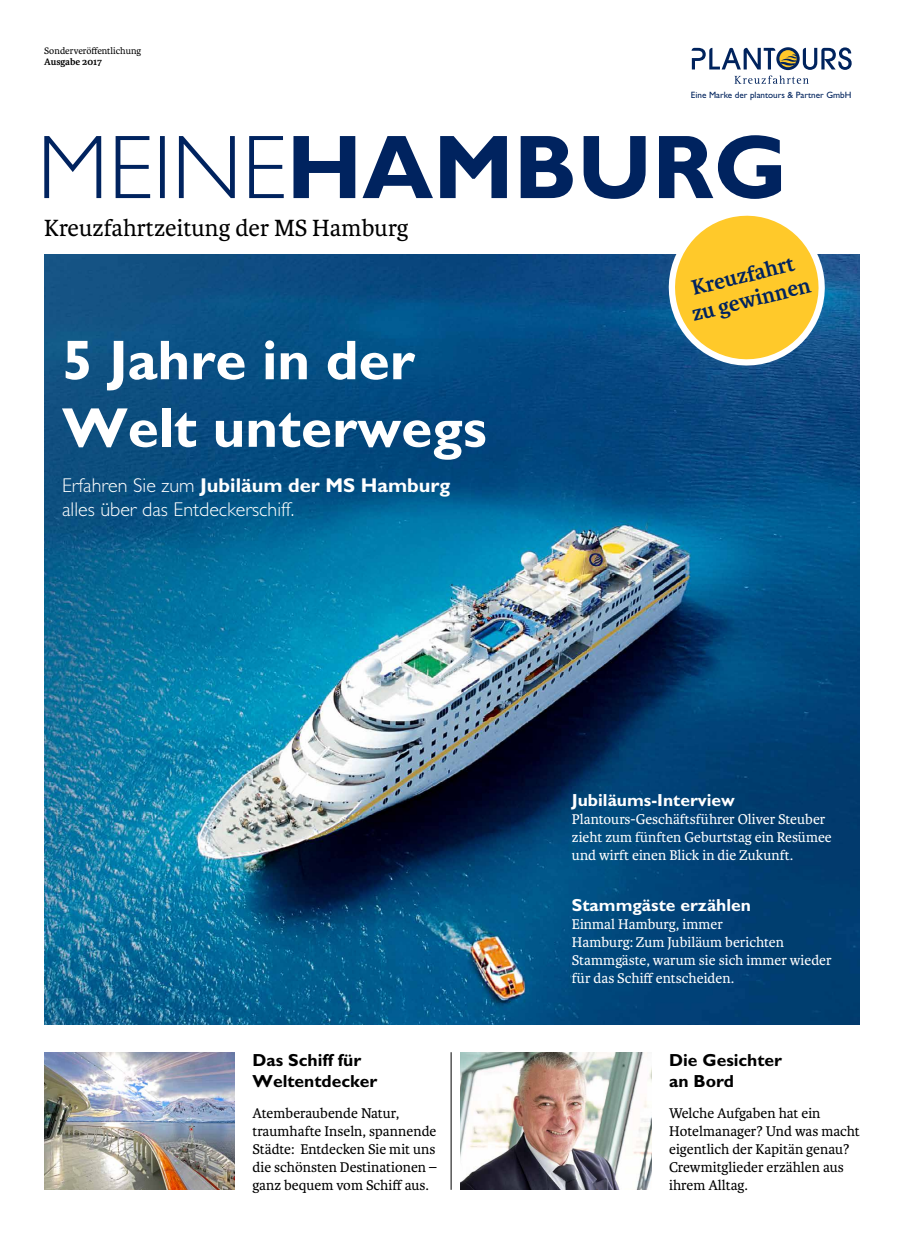
<style>
.page{position:relative;width:904px;height:1241px;background:#fff}
.page>*{position:absolute;margin:0;border:0;box-sizing:border-box;transform-origin:0 0}
.t1{font:700 56.25px/67.5px "Gill Alt One";color:#fff}
.t2{font:25px "Karmina";color:#000}
.t3{font:700 22.5px/25px "Karmina";color:#00235f}
.t4{font:300 20px/24px "Gill Alt One";color:#fff}
.t5{font:700 17.5px/21px "Gill Alt One";color:#000}
.t6{font:700 17.5px "Gill Alt One";color:#fff}
.t7{font:15px/18px "Karmina";color:#000}
.t8{font:15px/18px "Karmina";color:#fff}
.t9{font:10px "Karmina";color:#000}
.t10{font:700 10px "Karmina";color:#000}
.t11{font:9.12px "Gill Alt One";color:#00235d}
.s1{font-weight:700}
</style>
<div class="page">
<img style="left:44px;top:254px;width:815px;height:770px">
<svg style="left:664px;top:215px;width:165px;height:155px"></svg>
<svg style="left:44px;top:135px;width:737px;height:64px"></svg>
<svg style="left:691px;top:47px;width:160px;height:23px"></svg>
<svg style="left:734px;top:76px;width:74px;height:8px"></svg>
<hr style="left:451px;top:1052px;width:1px;height:137px;background:#000">
<img style="left:461px;top:1052px;width:190px;height:137px">
<img style="left:44px;top:1052px;width:191px;height:137px">
<p class="t9" style="left:44px;top:45px;width:98px">Sonderveröffentlichung</p>
<p class="t10" style="left:44px;top:56px;width:59px">Ausgabe 2017</p>
<h2 class="t2" style="left:44px;top:214px;width:366px">Kreuzfahrtzeitung der MS Hamburg</h2>
<h1 class="t1" style="left:62px;top:326px;width:426px">5 Jahre in der<br>Welt unterwegs</h1>
<h3 class="t4" style="left:62px;top:473px;width:390px">Erfahren Sie zum <span class="s1">Jubiläum der MS Hamburg </span>alles über das Entdeckerschiff.</h3>
<p class="t11" style="left:691px;top:89px;width:162px">Eine Marke der plantours &amp; Partner GmbH</p>
<h3 class="t3" style="left:683px;top:278px;width:124px;rotate:-14deg">Kreuzfahrt zu gewinnen</h3>
<p class="t5" style="left:252px;top:1048px;width:126px">Das Schiff für<br>Weltentdecker</p>
<p class="t7" style="left:252px;top:1103px;width:186px">Atemberaubende Natur, traumhafte Inseln, spannende<br>Städte: Entdecken Sie mit uns die schönsten Destinationen – ganz bequem vom Schiff aus.</p>
<p class="t6" style="left:572px;top:789px;width:164px">Jubiläums-Interview</p>
<p class="t8" style="left:572px;top:809px;width:261px">Plantours-Geschäftsführer Oliver Steuber zieht zum fünften Geburtstag ein Resümee und wirft einen Blick in die Zukunft.</p>
<p class="t6" style="left:572px;top:894px;width:181px">Stammgäste erzählen</p>
<p class="t8" style="left:572px;top:915px;width:261px">Einmal Hamburg, immer<br>Hamburg: Zum Jubiläum berichten<br>Stammgäste, warum sie sich immer wieder für das Schiff entscheiden.</p>
<p class="t5" style="left:669px;top:1048px;width:114px">Die Gesichter an Bord</p>
<p class="t7" style="left:669px;top:1103px;width:192px">Welche Aufgaben hat ein<br>Hotelmanager? Und was macht eigentlich der Kapitän genau?<br>Crewmitglieder erzählen aus ihrem Alltag.</p>
</div>
